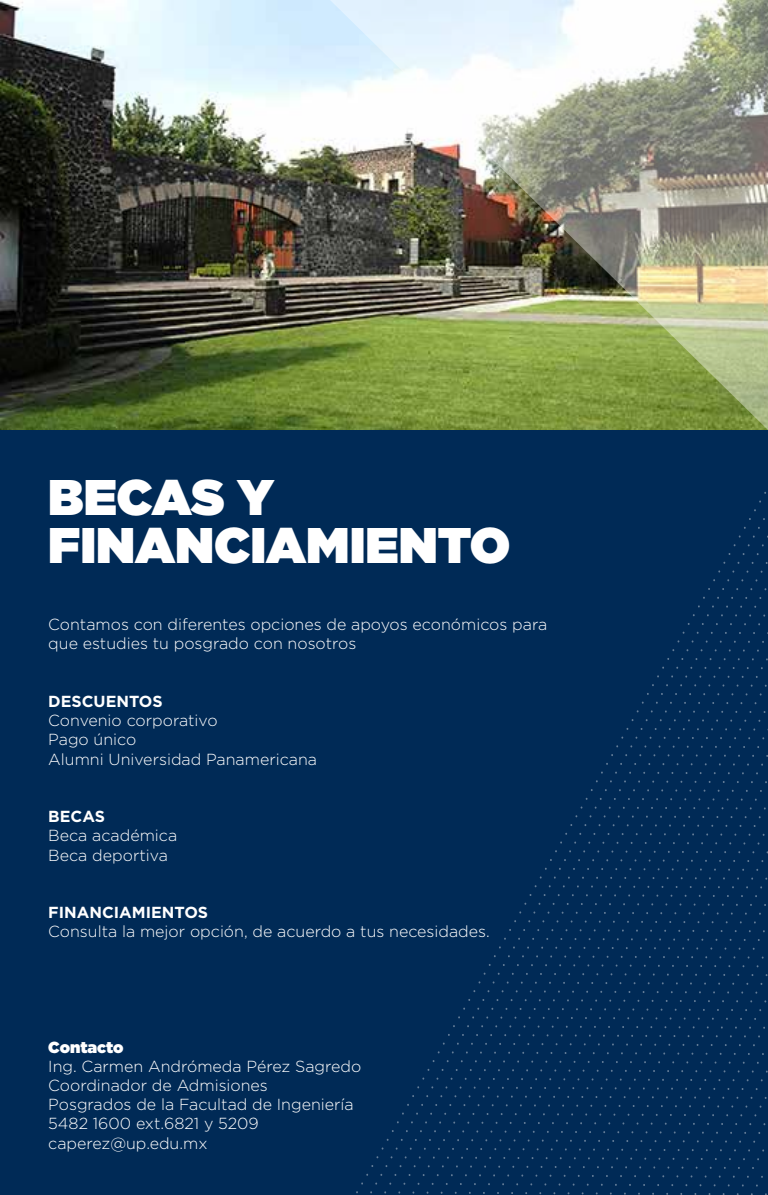
<style>
.page{position:relative;width:768px;height:1195px;background:#fff}
.page>*{position:absolute;margin:0;border:0;box-sizing:border-box;transform-origin:0 0}
.t1{font:900 50px/48px "Gotham";color:#fff}
.t2{font:300 16px/19.2px "Gotham";color:#fff}
.t3{font:700 16px "Gotham";color:#fff}
.t4{font:900 16px "Gotham";color:#fff}
</style>
<div class="page">
<img style="left:0;top:0;width:330px;height:430px">
<div style="left:0;top:430px;width:768px;height:765px;background:#002a56"></div>
<img style="left:330px;top:0;width:438px;height:430px">
<svg style="left:356px;top:492px;width:410px;height:703px"></svg>
<h1 class="t1" style="left:48px;top:472px;width:464px">BECAS Y<br>FINANCIAMIENTO</h1>
<p class="t2" style="left:48px;top:615px;width:500px">Contamos con diferentes opciones de apoyos económicos para que estudies tu posgrado con nosotros</p>
<p class="t3" style="left:48px;top:691px;width:116px">DESCUENTOS</p>
<p class="t2" style="left:48px;top:711px;width:270px">Convenio corporativo<br>Pago único<br>Alumni Universidad Panamericana</p>
<p class="t3" style="left:48px;top:806px;width:58px">BECAS</p>
<p class="t2" style="left:48px;top:826px;width:130px">Beca académica<br>Beca deportiva</p>
<p class="t3" style="left:48px;top:902px;width:161px">FINANCIAMIENTOS</p>
<p class="t2" style="left:48px;top:922px;width:443px">Consulta la mejor opción, de acuerdo a tus necesidades.</p>
<p class="t4" style="left:48px;top:1035px;width:77px">Contacto</p>
<p class="t2" style="left:48px;top:1056px;width:314px">Ing. Carmen Andrómeda Pérez Sagredo<br>Coordinador de Admisiones<br>Posgrados de la Facultad de Ingeniería<br>5482 1600 ext.6821 y 5209 caperez@up.edu.mx</p>
</div>
